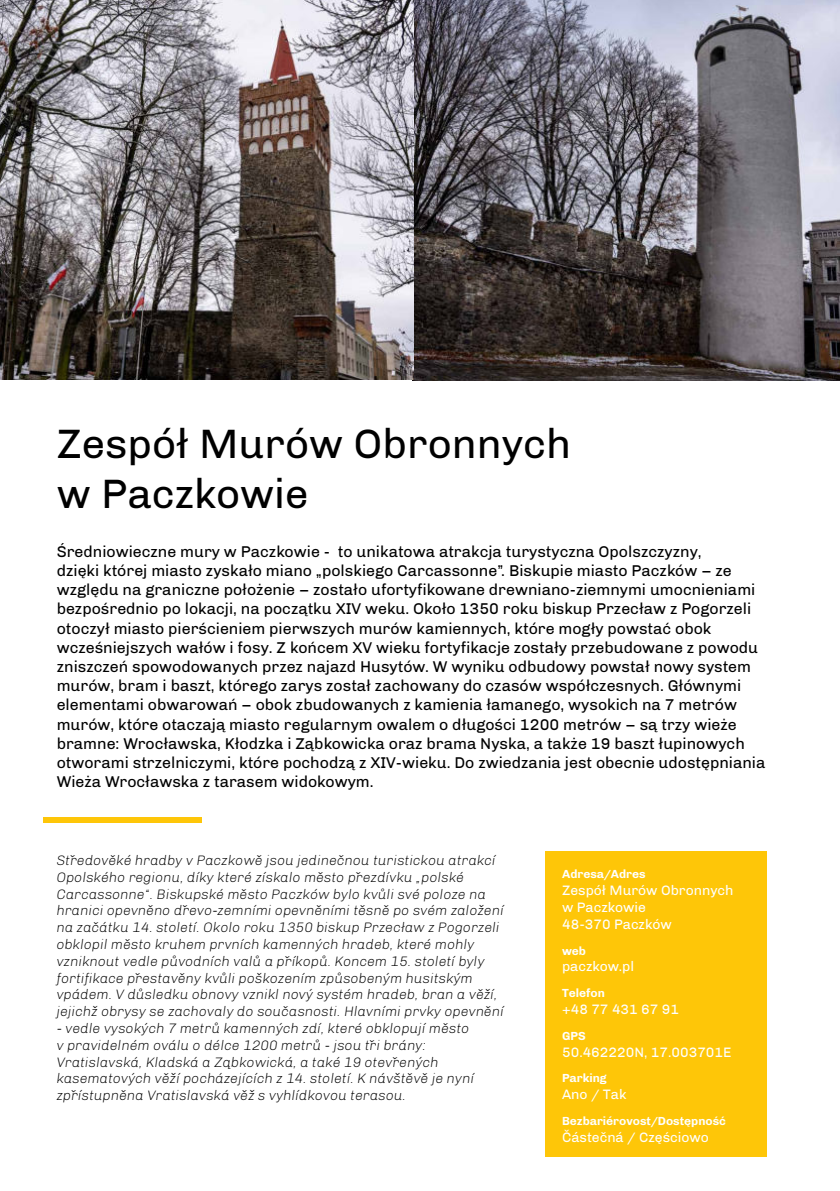
<style>
.page{position:relative;width:840px;height:1191px;background:#fff}
.page>*{position:absolute;margin:0;border:0;box-sizing:border-box;transform-origin:0 0}
.t1{font:42px/50.4px "Chivo";color:#000}
.t2{font:16px/19.2px "Chivo";color:#000}
.t3{font:italic 300 14px/16.8px "Chivo";color:#000}
.t4{font:14px/16.8px "Chivo";color:#fff}
.t5{font:700 12px "Chivo";color:#fff}
</style>
<div class="page">
<img style="left:0;top:0;width:839px;height:381px">
<div style="left:544px;top:852px;width:221px;height:305px;background:#fec608"></div>
<div style="left:148px;top:816px;width:53px;height:6px;background:#fec608"></div>
<div style="left:95px;top:816px;width:53px;height:6px;background:#fec608"></div>
<div style="left:43px;top:816px;width:52px;height:6px;background:#fec608"></div>
<h1 class="t1" style="left:57px;top:418px;width:515px">Zespół Murów Obronnych w Paczkowie</h1>
<p class="t2" style="left:57px;top:541px;width:709px">Średniowieczne mury w Paczkowie - to unikatowa atrakcja turystyczna Opolszczyzny,<br>dzięki której miasto zyskało miano „polskiego Carcassonne”. Biskupie miasto Paczków – ze względu na graniczne położenie – zostało ufortyfikowane drewniano-ziemnymi umocnieniami bezpośrednio po lokacji, na początku XIV weku. Około 1350 roku biskup Przecław z Pogorzeli otoczył miasto pierścieniem pierwszych murów kamiennych, które mogły powstać obok wcześniejszych wałów i fosy. Z końcem XV wieku fortyfikacje zostały przebudowane z powodu zniszczeń spowodowanych przez najazd Husytów. W wyniku odbudowy powstał nowy system murów, bram i baszt, którego zarys został zachowany do czasów współczesnych. Głównymi elementami obwarowań – obok zbudowanych z kamienia łamanego, wysokich na 7 metrów murów, które otaczają miasto regularnym owalem o długości 1200 metrów – są trzy wieże bramne: Wrocławska, Kłodzka i Ząbkowicka oraz brama Nyska, a także 19 baszt łupinowych otworami strzelniczymi, które pochodzą z XIV-wieku. Do zwiedzania jest obecnie udostępniania Wieża Wrocławska z tarasem widokowym.</p>
<p class="t3" style="left:57px;top:852px;width:448px">Středověké hradby v Paczkowě jsou jedinečnou turistickou atrakcí Opolského regionu, díky které získalo město přezdívku „polské Carcassonne“. Biskupské město Paczków bylo kvůli své poloze na hranici opevněno dřevo-zemními opevněními těsně po svém založení na začátku 14. století. Okolo roku 1350 biskup Przecław z Pogorzeli obklopil město kruhem prvních kamenných hradeb, které mohly vzniknout vedle původních valů a příkopů. Koncem 15. století byly fortifikace přestavěny kvůli poškozením způsobeným husitským vpádem. V důsledku obnovy vznikl nový systém hradeb, bran a věží, jejichž obrysy se zachovaly do současnosti. Hlavními prvky opevnění</p>
<p class="t3" style="left:57px;top:1020px;width:419px">- vedle vysokých 7 metrů kamenných zdí, které obklopují město v pravidelném oválu o délce 1200 metrů - jsou tři brány:<br>Vratislavská, Kladská a Ząbkowická, a také 19 otevřených kasematových věží pocházejících z 14. století. K návštěvě je nyní zpřístupněna Vratislavská věž s vyhlídkovou terasou.</p>
<p class="t5" style="left:561px;top:869px;width:85px">Adresa/Adres</p>
<p class="t4" style="left:561px;top:882px;width:173px">Zespół Murów Obronnych w Paczkowie<br>48-370 Paczków</p>
<p class="t5" style="left:561px;top:946px;width:25px">web</p>
<p class="t4" style="left:561px;top:958px;width:73px">paczkow.pl</p>
<p class="t5" style="left:561px;top:988px;width:44px">Telefon</p>
<p class="t4" style="left:561px;top:1000px;width:118px">+48 77 431 67 91</p>
<p class="t5" style="left:561px;top:1031px;width:25px">GPS</p>
<p class="t4" style="left:561px;top:1043px;width:171px">50.462220N, 17.003701E</p>
<p class="t5" style="left:561px;top:1073px;width:46px">Parking</p>
<p class="t4" style="left:561px;top:1086px;width:66px">Ano / Tak</p>
<p class="t5" style="left:561px;top:1113px;width:165px">Bezbariérovost/Dostępność</p>
<p class="t4" style="left:561px;top:1128px;width:148px">Částečná / Częściowo</p>
</div>
